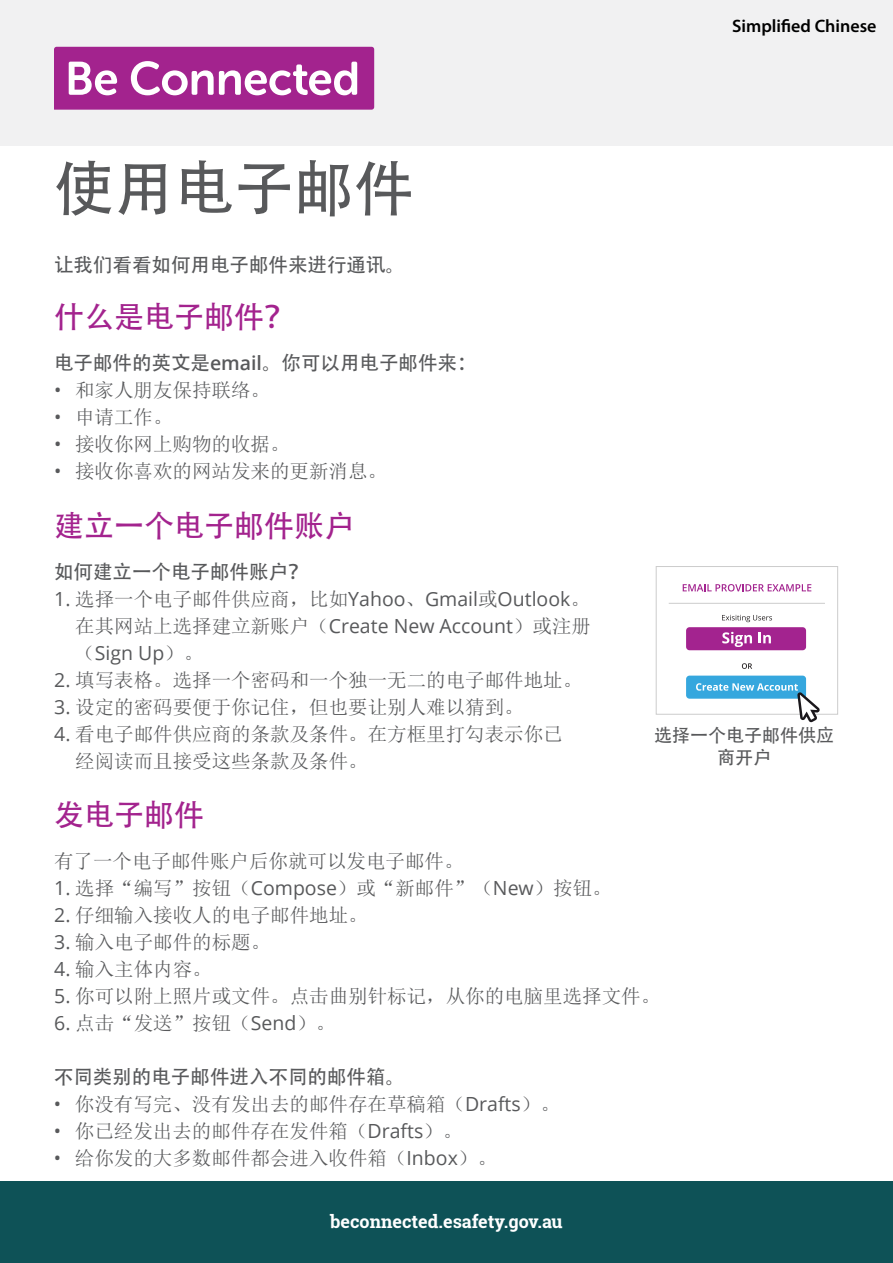
<style>
.page{position:relative;width:893px;height:1263px;background:#fff}
.page>*{position:absolute;margin:0;border:0;box-sizing:border-box;transform-origin:0 0}
.t1{font:60px "Adobe Heiti Std";color:#58595b}
.t2{font:30px "Adobe Heiti Std";color:#a3238e}
.t3{font:19.5px/27px "Sim Sun";color:#58595b}
.t4{font:19.5px "Adobe Heiti Std";color:#58595b}
.t5{font:19.5px "Open Sans";color:#58595b}
.t6{font:700 18px "Roboto Slab";color:#fff}
.t7{font:600 18px "Myriad Pro";color:#000}
.t8{font:18px/21.6px "Adobe Heiti Std";color:#58595b;text-align:center}
.s1{font-family:"Open Sans";font-weight:600}
.s2{font-family:"Open Sans"}
.s3{font-family:"Sim Sun"}
</style>
<div class="page">
<div style="left:0;top:1181px;width:893px;height:82px;background:#0e5257"></div>
<div style="left:0;top:0;width:893px;height:145px;background:#f1f1f2"></div>
<svg style="left:54px;top:47px;width:320px;height:63px"></svg>
<div style="left:656px;top:566px;width:182px;height:148px;border:1px solid #ccc"></div>
<svg style="left:683px;top:584px;width:128px;height:7px"></svg>
<svg style="left:722px;top:615px;width:50px;height:7px"></svg>
<hr style="left:669px;top:603px;width:156px;height:1px;background:#ccc">
<div style="left:686px;top:627px;width:120px;height:23px;background:#a3238f;border-radius:3px"></div>
<svg style="left:722px;top:632px;width:30px;height:15px"></svg>
<svg style="left:758px;top:632px;width:13px;height:11px"></svg>
<svg style="left:742px;top:663px;width:10px;height:6px"></svg>
<div style="left:686px;top:676px;width:120px;height:23px;background:#35a7de;border-radius:3px"></div>
<svg style="left:696px;top:683px;width:124px;height:39px"></svg>
<p class="t7" style="left:732px;top:14px;width:146px">Simplified Chinese</p>
<h1 class="t1" style="left:54px;top:153px;width:361px">使用电子邮件</h1>
<p class="t4" style="left:54px;top:253px;width:352px">让我们看看如何用电子邮件来进行通讯。</p>
<h2 class="t2" style="left:54px;top:299px;width:241px">什么是电子邮件？</h2>
<p class="t4" style="left:54px;top:351px;width:424px">电子邮件的英文是<span class="s1">email</span>。你可以用电子邮件来：</p>
<p class="t3" style="left:54px;top:377px;width:217px"><span class="s2">•</span> 和家人朋友保持联络。</p>
<p class="t3" style="left:54px;top:404px;width:120px"><span class="s2">•</span> 申请工作。</p>
<p class="t3" style="left:54px;top:431px;width:237px"><span class="s2">•</span> 接收你网上购物的收据。</p>
<p class="t3" style="left:54px;top:458px;width:334px"><span class="s2">•</span> 接收你喜欢的网站发来的更新消息。</p>
<h2 class="t2" style="left:54px;top:508px;width:301px">建立一个电子邮件账户</h2>
<p class="t4" style="left:54px;top:560px;width:255px">如何建立一个电子邮件账户？</p>
<p class="t5" style="left:54px;top:585px;width:537px">1. <span class="s3">选择一个电子邮件供应商，比如</span>Yahoo<span class="s3">、</span>Gmail<span class="s3">或</span>Outlook<span class="s3">。</span></p>
<p class="t3" style="left:75px;top:612px;width:517px">在其网站上选择建立新账户（<span class="s2">Create New Account</span>）或注册</p>
<p class="t5" style="left:75px;top:639px;width:129px"><span class="s3">（</span>Sign Up<span class="s3">）。</span></p>
<p class="t3" style="left:54px;top:666px;width:530px"><span class="s2">2.</span> 填写表格。选择一个密码和一个独一无二的电子邮件地址。</p>
<p class="t3" style="left:54px;top:693px;width:471px"><span class="s2">3.</span> 设定的密码要便于你记住，但也要让别人难以猜到。</p>
<p class="t3" style="left:75px;top:720px;width:489px;text-indent:-21px"><span class="s2">4.</span> 看电子邮件供应商的条款及条件。在方框里打勾表示你已经阅读而且接受这些条款及条件。</p>
<h2 class="t2" style="left:54px;top:797px;width:151px">发电子邮件</h2>
<p class="t3" style="left:54px;top:848px;width:411px">有了一个电子邮件账户后你就可以发电子邮件。</p>
<p class="t3" style="left:54px;top:875px;width:559px"><span class="s2">1.</span> 选择“编写”按钮（<span class="s2">Compose</span>）或“新邮件”（<span class="s2">New</span>）按钮。</p>
<p class="t3" style="left:54px;top:902px;width:315px"><span class="s2">2.</span> 仔细输入接收人的电子邮件地址。</p>
<p class="t3" style="left:54px;top:929px;width:218px"><span class="s2">3.</span> 输入电子邮件的标题。</p>
<p class="t3" style="left:54px;top:956px;width:159px"><span class="s2">4.</span> 输入主体内容。</p>
<p class="t3" style="left:54px;top:983px;width:608px"><span class="s2">5.</span> 你可以附上照片或文件。点击曲别针标记，从你的电脑里选择文件。</p>
<p class="t3" style="left:54px;top:1010px;width:283px"><span class="s2">6.</span> 点击“发送”按钮（<span class="s2">Send</span>）。</p>
<p class="t4" style="left:54px;top:1065px;width:352px">不同类别的电子邮件进入不同的邮件箱。</p>
<p class="t3" style="left:54px;top:1091px;width:507px"><span class="s2">•</span> 你没有写完、没有发出去的邮件存在草稿箱（<span class="s2">Drafts</span>）。</p>
<p class="t3" style="left:54px;top:1118px;width:410px"><span class="s2">•</span> 你已经发出去的邮件存在发件箱（<span class="s2">Drafts</span>）。</p>
<p class="t3" style="left:54px;top:1145px;width:444px"><span class="s2">•</span> 给你发的大多数邮件都会进入收件箱（<span class="s2">Inbox</span>）。</p>
<p class="t8" style="left:654px;top:725px;width:181px">选择一个电子邮件供应商开户</p>
<p class="t6" style="left:330px;top:1209px;width:234px">beconnected.esafety.gov.au</p>
</div>
